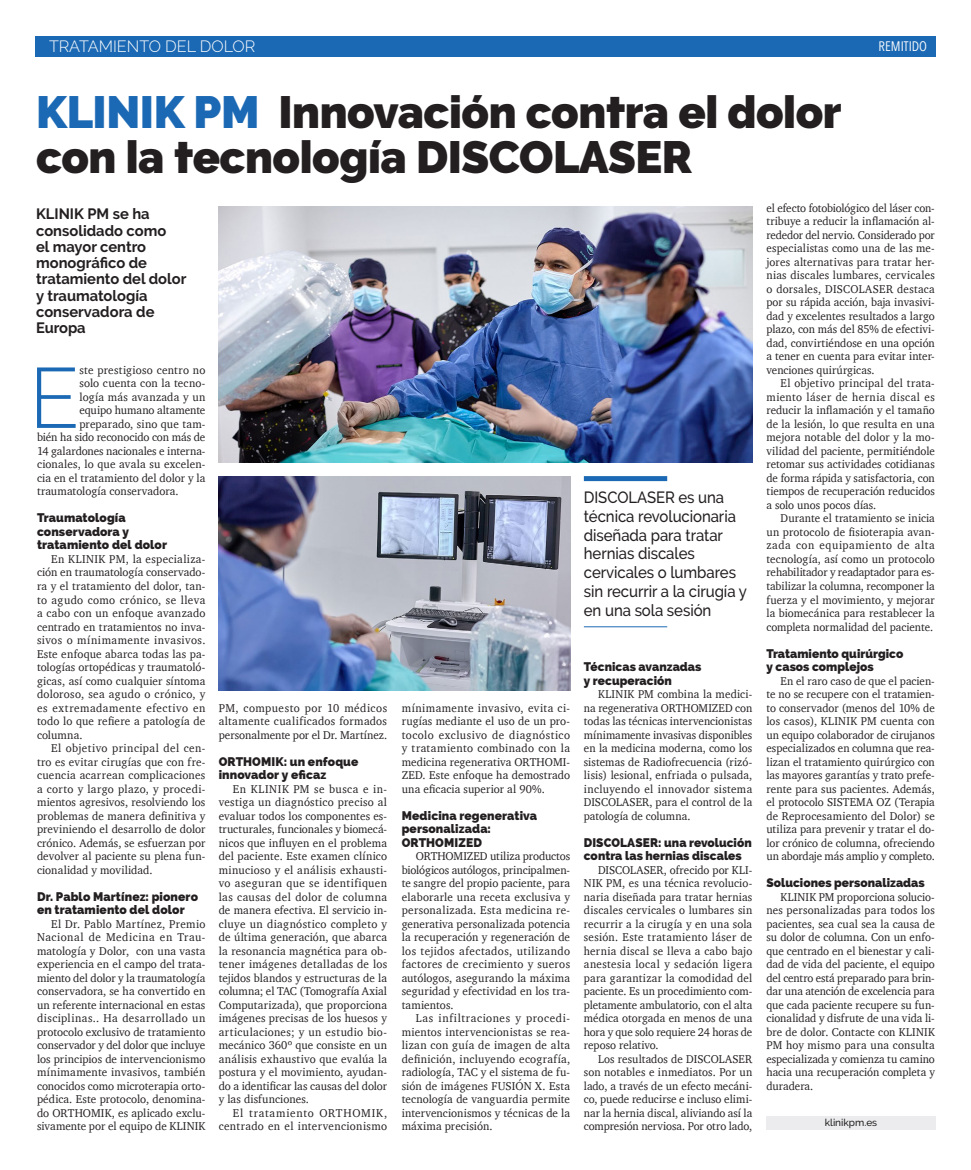
<style>
.page{position:relative;width:971px;height:1170px;background:#fff}
.page>*{position:absolute;margin:0;border:0;box-sizing:border-box;transform-origin:0 0}
.t1{font:300 85px "Raleway";color:#1b69b4;scale:.96 1}
.t2{font:900 45px/45px "Raleway";letter-spacing:-.01em;color:#231f20}
.t3{font:500 16.25px/18.8px "Raleway";letter-spacing:-.005em;color:#231f20;scale:.92 1}
.t4{font:300 16.25px "Raleway";color:#fff}
.t5{font:700 15px/16.2px "Raleway";color:#231f20}
.t6{font:13.75px "Avenir Next Condensed";color:#fff}
.t7{font:800 12.5px/13.5px "Raleway";letter-spacing:.005em;color:#231f20;scale:.96 1}
.t8{font:800 12.5px/13.5px "Raleway";letter-spacing:.005em;color:#231f20;scale:.95 1}
.t9{font:11.62px/13.5px "Charter";letter-spacing:.005em;color:#231f20;text-align:justify;scale:.96 1}
.t10{font:11.62px/13.5px "Charter";letter-spacing:.005em;color:#231f20;text-align:justify;scale:.95 1}
.t11{font:11.62px/13.5px "Charter";letter-spacing:.045em;color:#231f20;text-align:right;scale:.96 1}
.t12{font:11.62px "Charter";letter-spacing:.025em;color:#231f20;scale:.96 1}
.t13{font:500 10px "Raleway";color:#231f20}
.s1{color:#1b69b4}
</style>
<div class="page">
<div style="left:766px;top:1116px;width:169px;height:13px;background:#ececee"></div>
<div style="left:35px;top:36px;width:900px;height:20px;background:#1b69b4"></div>
<div style="left:584px;top:476px;width:83px;height:5px;background:#1b69b4"></div>
<hr style="left:584px;top:626px;width:83px;height:1px;background:#1b69b4">
<img style="left:219px;top:206px;width:533px;height:256px">
<img style="left:219px;top:476px;width:351px;height:214px">
<h3 class="t4" style="left:49px;top:37px;width:208px">TRATAMIENTO DEL DOLOR</h3>
<p class="t6" style="left:879px;top:34px;width:50px">REMITIDO</p>
<h2 class="t2" style="left:36px;top:90px;width:807px"><span class="s1">KLINIK PM</span> Innovación contra el dolor con la tecnología DISCOLASER</h2>
<p class="t5" style="left:36px;top:206px;width:152px">KLINIK PM se ha consolidado como<br>el mayor centro monográfico de tratamiento del dolor y traumatología conservadora de<br>Europa</p>
<p class="t10" style="left:766px;top:201px;width:179px">el efecto fotobiológico del láser con&shy;tribuye a reducir la inflamación al&shy;rededor del nervio. Considerado por especialistas como una de las me&shy;jores alternativas para tratar her&shy;nias discales lumbares, cervicales o dorsales, DISCOLASER destaca por su rápida acción, baja invasivi&shy;dad y excelentes resultados a largo plazo, con más del 85% de efectivi&shy;dad, convirtiéndose en una opción a tener en cuenta para evitar inter&shy;venciones quirúrgicas.</p>
<p class="t10" style="left:766px;top:376px;width:179px;text-indent:14px">El objetivo principal del trata&shy;miento láser de hernia discal es reducir la inflamación y el tamaño de la lesión, lo que resulta en una mejora notable del dolor y la mo&shy;vilidad del paciente, permitiéndole retomar sus actividades cotidianas de forma rápida y satisfactoria, con tiempos de recuperación reducidos a solo unos pocos días.</p>
<p class="t10" style="left:766px;top:511px;width:179px;text-indent:14px">Durante el tratamiento se inicia un protocolo de fisioterapia avan&shy;zada con equipamiento de alta tecnología, así como un protocolo rehabilitador y readaptador para es&shy;tabilizar la columna, recomponer la fuerza y el movimiento, y mejorar la biomecánica para restablecer la completa normalidad del paciente.</p>
<p class="t8" style="left:766px;top:646px;width:146px">Tratamiento quirúrgico y casos complejos</p>
<p class="t10" style="left:766px;top:673px;width:179px;text-indent:14px">En el raro caso de que el pacien&shy;te no se recupere con el tratamien&shy;to conservador (menos del 10% de los casos), KLINIK PM cuenta con un equipo colaborador de cirujanos especializados en columna que rea&shy;lizan el tratamiento quirúrgico con las mayores garantías y trato prefe&shy;rente para sus pacientes. Además, el protocolo SISTEMA OZ (Terapia de Reprocesamiento del Dolor) se utiliza para prevenir y tratar el do&shy;lor crónico de columna, ofreciendo un abordaje más amplio y completo.</p>
<p class="t8" style="left:766px;top:876px;width:168px">Soluciones personalizadas</p>
<p class="t10" style="left:766px;top:889px;width:179px;text-indent:14px">KLINIK PM proporciona solucio&shy;nes personalizadas para todos los pacientes, sea cual sea la causa de su dolor de columna. Con un enfo&shy;que centrado en el bienestar y cali&shy;dad de vida del paciente, el equipo del centro está preparado para brin&shy;dar una atención de excelencia para que cada paciente recupere su fun&shy;cionalidad y disfrute de una vida li&shy;bre de dolor. Contacte con KLINIK PM hoy mismo para una consulta especializada y comienza tu camino hacia una recuperación completa y duradera.</p>
<p class="t13" style="left:825px;top:1116px;width:54px">klinikpm.es</p>
<h1 class="t1" style="left:29px;top:348px;width:54px">E</h1>
<p class="t12" style="left:79px;top:360px;width:133px">ste prestigioso centro no</p>
<p class="t9" style="left:79px;top:376px;width:133px">solo cuenta con la tecno-</p>
<p class="t12" style="left:79px;top:387px;width:133px">logía más avanzada y un</p>
<p class="t9" style="left:79px;top:403px;width:133px">equipo humano altamente</p>
<p class="t9" style="left:79px;top:417px;width:133px">preparado, sino que tam-</p>
<p class="t9" style="left:37px;top:430px;width:177px">bién ha sido reconocido con más de</p>
<p class="t9" style="left:37px;top:444px;width:177px">14 galardones nacionales e interna-</p>
<p class="t9" style="left:37px;top:457px;width:177px">cionales, lo que avala su excelen-</p>
<p class="t9" style="left:37px;top:471px;width:177px">cia en el tratamiento del dolor y la</p>
<p class="t9" style="left:37px;top:484px;width:149px">traumatología conservadora.</p>
<p class="t7" style="left:37px;top:511px;width:137px">Traumatología conservadora y tratamiento del dolor</p>
<p class="t9" style="left:37px;top:552px;width:177px;text-indent:14px">En KLINIK PM, la especializa&shy;ción en traumatología conservado&shy;ra y el tratamiento del dolor, tan&shy;to agudo como crónico, se lleva a cabo con un enfoque avanzado centrado en tratamientos no inva&shy;sivos o mínimamente invasivos.<br>Este enfoque abarca todas las pa&shy;tologías ortopédicas y traumatoló&shy;gicas, así como cualquier síntoma doloroso, sea agudo o crónico, y es extremadamente efectivo en todo lo que refiere a patología de columna.</p>
<p class="t9" style="left:37px;top:741px;width:177px;text-indent:14px">El objetivo principal del cen&shy;tro es evitar cirugías que con fre&shy;cuencia acarrean complicaciones a corto y largo plazo, y procedi&shy;mientos agresivos, resolviendo los problemas de manera definitiva y previniendo el desarrollo de dolor crónico. Además, se esfuerzan por devolver al paciente su plena fun&shy;cionalidad y movilidad.</p>
<p class="t7" style="left:37px;top:889px;width:169px">Dr. Pablo Martínez: pionero en tratamiento del dolor</p>
<p class="t9" style="left:37px;top:916px;width:177px;text-indent:14px">El Dr. Pablo Martínez, Premio Nacional de Medicina en Trau&shy;matología y Dolor, con una vasta experiencia en el campo del trata&shy;miento del dolor y la traumatología conservadora, se ha convertido en un referente internacional en estas disciplinas.. Ha desarrollado un protocolo exclusivo de tratamiento conservador y del dolor que incluye los principios de intervencionismo mínimamente invasivos, también conocidos como microterapia orto&shy;pédica. Este protocolo, denomina&shy;do ORTHOMIK, es aplicado exclu&shy;sivamente por el equipo de KLINIK</p>
<h3 class="t3" style="left:584px;top:488px;width:179px">DISCOLASER es una técnica revolucionaria diseñada para tratar hernias discales cervicales o lumbares sin recurrir a la cirugía y en una sola sesión</h3>
<p class="t8" style="left:584px;top:660px;width:125px">Técnicas avanzadas y recuperación</p>
<p class="t10" style="left:584px;top:687px;width:179px;text-indent:14px">KLINIK PM combina la medici&shy;na regenerativa ORTHOMIZED con todas las técnicas intervencionistas mínimamente invasivas disponibles en la medicina moderna, como los sistemas de Radiofrecuencia (rizó&shy;lisis) lesional, enfriada o pulsada, incluyendo el innovador sistema DISCOLASER, para el control de la patología de columna.</p>
<p class="t8" style="left:584px;top:835px;width:178px">DISCOLASER: una revolución contra las hernias discales</p>
<p class="t10" style="left:584px;top:862px;width:179px;text-indent:14px">DISCOLASER, ofrecido por KLI-NIK PM, es una técnica revolucio&shy;naria diseñada para tratar hernias discales cervicales o lumbares sin recurrir a la cirugía y en una sola sesión. Este tratamiento láser de hernia discal se lleva a cabo bajo anestesia local y sedación ligera para garantizar la comodidad del paciente. Es un procedimiento com&shy;pletamente ambulatorio, con el alta médica otorgada en menos de una hora y que solo requiere 24 horas de reposo relativo.</p>
<p class="t10" style="left:584px;top:1051px;width:179px;text-indent:14px">Los resultados de DISCOLASER son notables e inmediatos. Por un lado, a través de un efecto mecáni&shy;co, puede reducirse e incluso elimi&shy;nar la hernia discal, aliviando así la compresión nerviosa. Por otro lado,</p>
<p class="t9" style="left:402px;top:700px;width:177px">mínimamente invasivo, evita ci&shy;rugías mediante el uso de un pro&shy;tocolo exclusivo de diagnóstico y tratamiento combinado con la medicina regenerativa ORTHOMI-ZED. Este enfoque ha demostrado una eficacia superior al 90%.</p>
<p class="t7" style="left:402px;top:808px;width:142px">Medicina regenerativa personalizada:<br>ORTHOMIZED</p>
<p class="t9" style="left:402px;top:849px;width:177px;text-indent:14px">ORTHOMIZED utiliza productos biológicos autólogos, principalmen&shy;te sangre del propio paciente, para elaborarle una receta exclusiva y personalizada. Esta medicina re&shy;generativa personalizada potencia la recuperación y regeneración de los tejidos afectados, utilizando factores de crecimiento y sueros autólogos, asegurando la máxima seguridad y efectividad en los tra&shy;tamientos.</p>
<p class="t9" style="left:402px;top:1011px;width:177px;text-indent:14px">Las infiltraciones y procedi&shy;mientos intervencionistas se rea&shy;lizan con guía de imagen de alta definición, incluyendo ecografía, radiología, TAC y el sistema de fu&shy;sión de imágenes FUSIÓN X. Esta tecnología de vanguardia permite intervencionismos y técnicas de la máxima precisión.</p>
<p class="t9" style="left:219px;top:700px;width:177px">PM, compuesto por 10 médicos altamente cualificados formados personalmente por el Dr. Martínez.</p>
<p class="t7" style="left:219px;top:754px;width:147px">ORTHOMIK: un enfoque innovador y eficaz</p>
<p class="t9" style="left:219px;top:781px;width:177px;text-indent:14px">En KLINIK PM se busca e in&shy;vestiga un diagnóstico preciso al evaluar todos los componentes es&shy;tructurales, funcionales y biomecá&shy;nicos que influyen en el problema del paciente. Este examen clínico minucioso y el análisis exhausti&shy;vo aseguran que se identifiquen las causas del dolor de columna de manera efectiva. El servicio in&shy;cluye un diagnóstico completo y de última generación, que abarca la resonancia magnética para ob&shy;tener imágenes detalladas de los tejidos blandos y estructuras de la columna; el TAC (Tomografía Axial Computarizada), que proporciona imágenes precisas de los huesos y articulaciones; y un estudio bio&shy;mecánico 360º que consiste en un análisis exhaustivo que evalúa la postura y el movimiento, ayudan&shy;do a identificar las causas del dolor y las disfunciones.</p>
<p class="t11" style="left:219px;top:1105px;width:177px">El tratamiento ORTHOMIK, centrado en el intervencionismo</p>
</div>
